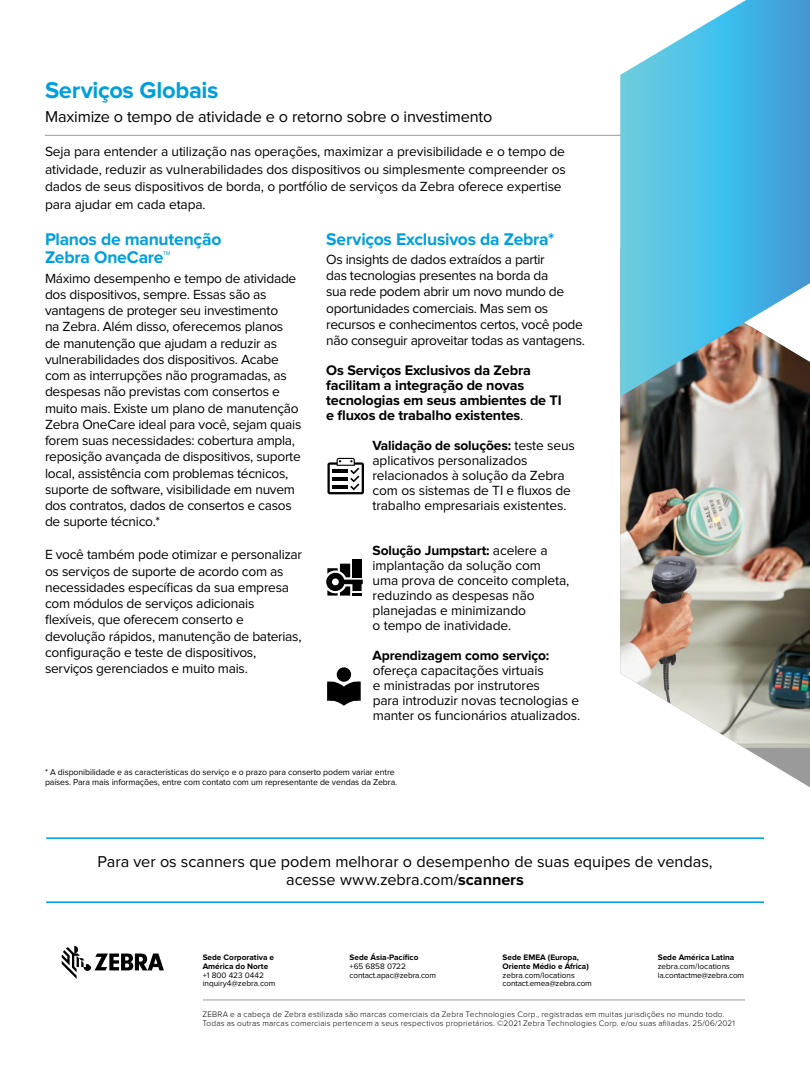
<style>
.page{position:relative;width:810px;height:1080px;background:#fff}
.page>*{position:absolute;margin:0;border:0;box-sizing:border-box;transform-origin:0 0}
.t1{font:700 23.75px "Proxima Nova";letter-spacing:-.015em;color:#009fdb}
.t2{font:700 17.5px/18.8px "Proxima Nova";letter-spacing:-.01em;color:#009fdb}
.t3{font:16.25px/17.5px "Proxima Nova";color:#000;text-align:center}
.t4{font:16.25px "Proxima Nova";letter-spacing:-.01em;color:#000101}
.t5{font:700 14.38px/15px "Proxima Nova";letter-spacing:-.01em;color:#000101}
.t6{font:13.75px/16.2px "Proxima Nova";letter-spacing:-.02em;color:#000101}
.t7{font:700 13.75px "Proxima Nova";letter-spacing:-.01em;color:#000101}
.t8{font:8.75px/10px "Proxima Nova";letter-spacing:-.01em;color:#000101}
.t9{font:300 8.25px/8.9px "Proxima Nova";letter-spacing:.02em;color:#000}
.t10{font:8.25px/8.9px "Proxima Nova";letter-spacing:-.02em;color:#000}
.t11{font:700 8.25px/8.9px "Proxima Nova";color:#000}
.t12{font:8.25px/8.9px "Proxima Nova";color:#000}
.s1{font-weight:400}
.s2{font-weight:700}
</style>
<div class="page">
<hr style="left:45px;top:135px;width:585px;height:1px;background:#9a9a9a">
<svg style="left:745px;top:748px;width:65px;height:39px"></svg>
<img style="left:620px;top:397px;width:190px;height:351px">
<svg style="left:620px;top:0;width:190px;height:397px"></svg>
<div style="left:337px;top:667px;width:14px;height:15px;background:#000;border-radius:50%"></div>
<svg style="left:327px;top:679px;width:34px;height:27px"></svg>
<div style="left:352px;top:559px;width:10px;height:18px;background:#000"></div>
<svg style="left:326px;top:564px;width:37px;height:32px"></svg>
<svg style="left:328px;top:458px;width:36px;height:36px"></svg>
<hr style="left:332px;top:469px;width:16px;height:4px;background:#000">
<hr style="left:332px;top:477px;width:16px;height:4px;background:#000">
<hr style="left:332px;top:485px;width:16px;height:4px;background:#000">
<hr style="left:46px;top:837px;width:718px;height:2px;background:#009fdb">
<hr style="left:46px;top:901px;width:718px;height:2px;background:#009fdb">
<hr style="left:203px;top:1000px;width:542px;height:1px;background:#989899">
<svg style="left:62px;top:946px;width:102px;height:33px"></svg>
<h1 class="t1" style="left:45px;top:76px;width:175px">Serviços Globais</h1>
<p class="t4" style="left:45px;top:109px;width:449px">Maximize o tempo de atividade e o retorno sobre o investimento</p>
<p class="t6" style="left:45px;top:144px;width:522px;line-height:17.5px">Seja para entender a utilização nas operações, maximizar a previsibilidade e o tempo de atividade, reduzir as vulnerabilidades dos dispositivos ou simplesmente compreender os dados de seus dispositivos de borda, o portfólio de serviços da Zebra oferece expertise para ajudar em cada etapa.</p>
<p class="t2" style="left:45px;top:230px;width:178px">Planos de manutenção<br>Zebra OneCare™</p>
<p class="t6" style="left:45px;top:270px;width:258px">Máximo desempenho e tempo de atividade dos dispositivos, sempre. Essas são as vantagens de proteger seu investimento<br>na Zebra. Além disso, oferecemos planos de manutenção que ajudam a reduzir as vulnerabilidades dos dispositivos. Acabe com as interrupções não programadas, as despesas não previstas com consertos e muito mais. Existe um plano de manutenção Zebra OneCare ideal para você, sejam quais forem suas necessidades: cobertura ampla, reposição avançada de dispositivos, suporte local, assistência com problemas técnicos, suporte de software, visibilidade em nuvem dos contratos, dados de consertos e casos de suporte técnico.*</p>
<p class="t6" style="left:45px;top:547px;width:259px">E você também pode otimizar e personalizar os serviços de suporte de acordo com as necessidades específicas da sua empresa com módulos de serviços adicionais flexíveis, que oferecem conserto e devolução rápidos, manutenção de baterias, configuração e teste de dispositivos, serviços gerenciados e muito mais.</p>
<p class="t2" style="left:326px;top:230px;width:230px">Serviços Exclusivos da Zebra*</p>
<p class="t6" style="left:326px;top:252px;width:260px">Os insights de dados extraídos a partir<br>das tecnologias presentes na borda da<br>sua rede podem abrir um novo mundo de oportunidades comerciais. Mas sem os recursos e conhecimentos certos, você pode não conseguir aproveitar todas as vantagens.</p>
<p class="t5" style="left:326px;top:363px;width:237px">Os Serviços Exclusivos da Zebra facilitam a integração de novas tecnologias em seus ambientes de TI e fluxos de trabalho existentes<span class="s1">.</span></p>
<p class="t6" style="left:373px;top:439px;width:204px;line-height:15px"><span class="s2">Validação de soluções:</span> teste seus aplicativos personalizados relacionados à solução da Zebra com os sistemas de TI e fluxos de trabalho empresariais existentes.</p>
<p class="t6" style="left:373px;top:544px;width:198px;line-height:15px"><span class="s2">Solução Jumpstart:</span> acelere a implantação da solução com uma prova de conceito completa, reduzindo as despesas não planejadas e minimizando<br>o tempo de inatividade.</p>
<p class="t7" style="left:373px;top:648px;width:178px">Aprendizagem como serviço:</p>
<p class="t6" style="left:373px;top:664px;width:209px;line-height:15px">ofereça capacitações virtuais<br>e ministradas por instrutores<br>para introduzir novas tecnologias e manter os funcionários atualizados.</p>
<p class="t8" style="left:45px;top:768px;width:354px">* A disponibilidade e as características do serviço e o prazo para conserto podem variar entre países. Para mais informações, entre com contato com um representante de vendas da Zebra.</p>
<p class="t3" style="left:97px;top:854px;width:617px">Para ver os scanners que podem melhorar o desempenho de suas equipes de vendas, acesse www.zebra.com/<span class="s2">scanners</span></p>
<p class="t11" style="left:203px;top:953px;width:73px">Sede Corporativa e<br>América do Norte</p>
<p class="t12" style="left:203px;top:971px;width:74px">+1 800 423 0442 inquiry4@zebra.com</p>
<p class="t11" style="left:350px;top:953px;width:70px">Sede Ásia-Pacífico</p>
<p class="t10" style="left:350px;top:962px;width:88px">+65 6858 0722 contact.apac@zebra.com</p>
<p class="t11" style="left:503px;top:953px;width:88px">Sede EMEA (Europa,<br>Oriente Médio e África)</p>
<p class="t10" style="left:503px;top:971px;width:91px">zebra.com/locations contact.emea@zebra.com</p>
<p class="t11" style="left:658px;top:953px;width:78px">Sede América Latina</p>
<p class="t10" style="left:658px;top:962px;width:88px">zebra.com/locations la.contactme@zebra.com</p>
<p class="t9" style="left:202px;top:1011px;width:534px">ZEBRA e a cabeça de Zebra estilizada são marcas comerciais da Zebra Technologies Corp., registradas em muitas jurisdições no mundo todo.<br>Todas as outras marcas comerciais pertencem a seus respectivos proprietários. ©2021 Zebra Technologies Corp. e/ou suas afiliadas. 25/06/2021</p>
</div>
